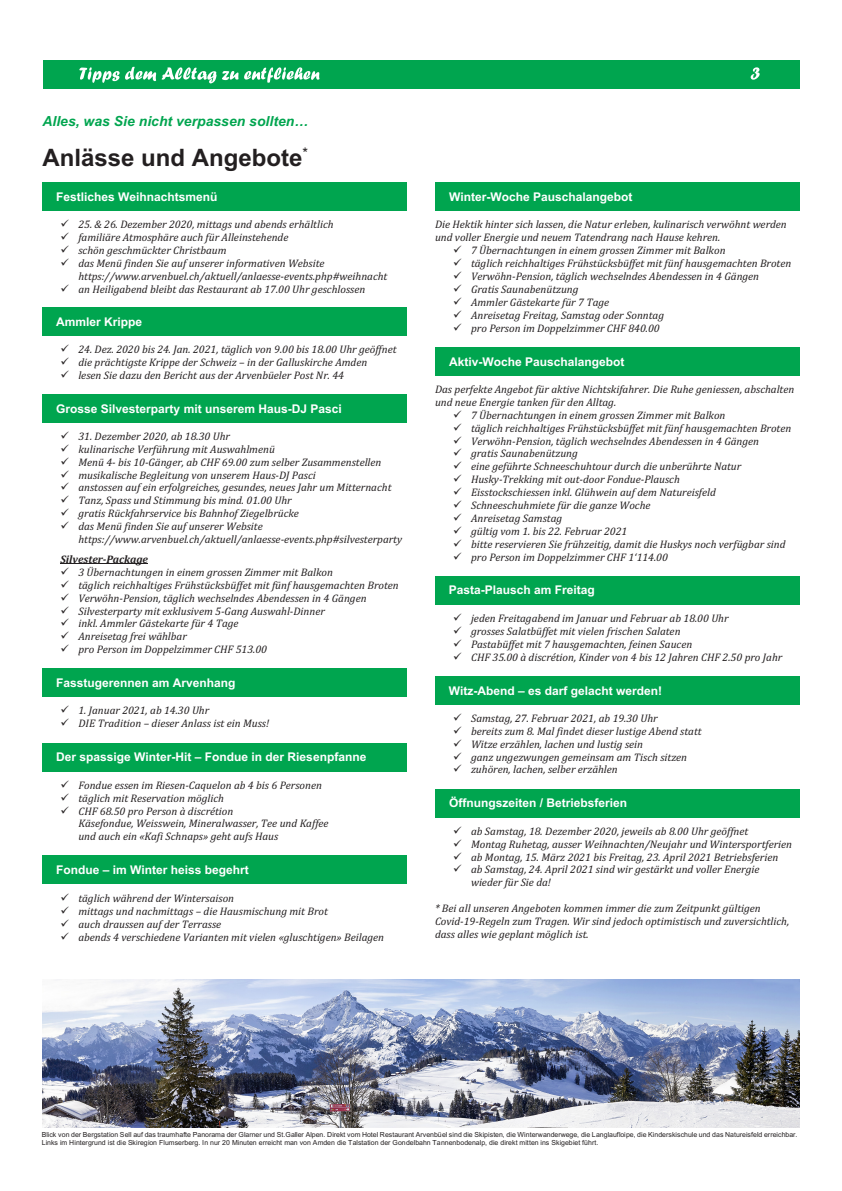
<style>
.page{position:relative;width:842px;height:1191px;background:#fff}
.page>*{position:absolute;margin:0;border:0;box-sizing:border-box;transform-origin:0 0}
.t1{font:700 24px "Arial";color:#231f20}
.t2{font:italic 700 13.9px "Arial";letter-spacing:.005em;color:#00a54f}
.t3{font:700 12px "Arial";color:#fff}
.t4{font:italic 11px/13px "Cambria";color:#231f20}
.t5{font:italic 700 11px "Cambria";color:#231f20}
.t6{font:7px/7.9px "Arial";letter-spacing:-.005em;color:#231f20}
</style>
<div class="page">
<hr style="left:60px;top:563px;width:88px;height:1px;background:#231f20">
<div style="left:42px;top:182px;width:365px;height:29px;background:#00a54f"></div>
<div style="left:42px;top:307px;width:365px;height:28px;background:#00a54f"></div>
<div style="left:42px;top:394px;width:365px;height:28px;background:#00a54f"></div>
<div style="left:42px;top:668px;width:365px;height:29px;background:#00a54f"></div>
<div style="left:42px;top:743px;width:365px;height:28px;background:#00a54f"></div>
<div style="left:42px;top:855px;width:365px;height:29px;background:#00a54f"></div>
<div style="left:435px;top:182px;width:364px;height:29px;background:#00a54f"></div>
<div style="left:435px;top:347px;width:364px;height:28px;background:#00a54f"></div>
<div style="left:435px;top:576px;width:364px;height:28px;background:#00a54f"></div>
<div style="left:435px;top:676px;width:364px;height:28px;background:#00a54f"></div>
<div style="left:435px;top:789px;width:364px;height:28px;background:#00a54f"></div>
<div style="left:43px;top:60px;width:757px;height:29px;background:#00a54f"></div>
<svg style="left:79px;top:67px;width:77px;height:16px"></svg>
<svg style="left:162px;top:67px;width:54px;height:16px"></svg>
<svg style="left:222px;top:71px;width:16px;height:9px"></svg>
<svg style="left:244px;top:67px;width:75px;height:16px"></svg>
<svg style="left:751px;top:67px;width:9px;height:13px"></svg>
<img style="left:43px;top:979px;width:756px;height:148px">
<p class="t2" style="left:42px;top:112px;width:267px">Alles, was Sie nicht verpassen sollten…</p>
<h1 class="t1" style="left:42px;top:140px;width:267px">Anlässe und Angebote<sup>*</sup></h1>
<p class="t3" style="left:56px;top:188px;width:163px">Festliches Weihnachtsmenü</p>
<p class="t4" style="left:60px;top:218px;width:275px">✓ 25. &amp; 26. Dezember 2020, mittags und abends erhältlich</p>
<p class="t4" style="left:60px;top:231px;width:230px">✓ familiäre Atmosphäre auch für Alleinstehende</p>
<p class="t4" style="left:60px;top:243px;width:168px">✓ schön geschmückter Christbaum</p>
<p class="t4" style="left:78px;top:256px;width:311px;text-indent:-18px">✓ das Menü finden Sie auf unserer informativen Website https://www.arvenbuel.ch/aktuell/anlaesse-events.php#weihnacht</p>
<p class="t4" style="left:60px;top:282px;width:306px">✓ an Heiligabend bleibt das Restaurant ab 17.00 Uhr geschlossen</p>
<p class="t3" style="left:56px;top:313px;width:88px">Ammler Krippe</p>
<p class="t4" style="left:60px;top:342px;width:338px">✓ 24. Dez. 2020 bis 24. Jan. 2021, täglich von 9.00 bis 18.00 Uhr geöffnet</p>
<p class="t4" style="left:60px;top:355px;width:308px">✓ die prächtigste Krippe der Schweiz – in der Galluskirche Amden</p>
<p class="t4" style="left:60px;top:368px;width:285px">✓ lesen Sie dazu den Bericht aus der Arvenbüeler Post Nr. 44</p>
<p class="t3" style="left:56px;top:400px;width:287px">Grosse Silvesterparty mit unserem Haus-DJ Pasci</p>
<p class="t4" style="left:60px;top:429px;width:171px">✓ 31. Dezember 2020, ab 18.30 Uhr</p>
<p class="t4" style="left:60px;top:442px;width:216px">✓ kulinarische Verführung mit Auswahlmenü</p>
<p class="t4" style="left:60px;top:455px;width:323px">✓ Menü 4- bis 10-Gänger, ab CHF 69.00 zum selber Zusammenstellen</p>
<p class="t4" style="left:60px;top:468px;width:257px">✓ musikalische Begleitung von unserem Haus-DJ Pasci</p>
<p class="t4" style="left:60px;top:481px;width:333px">✓ anstossen auf ein erfolgreiches, gesundes, neues Jahr um Mitternacht</p>
<p class="t4" style="left:60px;top:493px;width:233px">✓ Tanz, Spass und Stimmung bis mind. 01.00 Uhr</p>
<p class="t4" style="left:60px;top:506px;width:240px">✓ gratis Rückfahrservice bis Bahnhof Ziegelbrücke</p>
<p class="t4" style="left:78px;top:519px;width:325px;text-indent:-18px">✓ das Menü finden Sie auf unserer Website https://www.arvenbuel.ch/aktuell/anlaesse-events.php#silvesterparty</p>
<p class="t5" style="left:60px;top:551px;width:89px">Silvester-Package</p>
<p class="t4" style="left:60px;top:565px;width:274px">✓ 3 Übernachtungen in einem grossen Zimmer mit Balkon</p>
<p class="t4" style="left:60px;top:578px;width:340px">✓ täglich reichhaltiges Frühstücksbüffet mit fünf hausgemachten Broten</p>
<p class="t4" style="left:60px;top:591px;width:308px">✓ Verwöhn-Pension, täglich wechselndes Abendessen in 4 Gängen</p>
<p class="t4" style="left:60px;top:604px;width:266px">✓ Silvesterparty mit exklusivem 5-Gang Auswahl-Dinner</p>
<p class="t4" style="left:60px;top:616px;width:180px">✓ inkl. Ammler Gästekarte für 4 Tage</p>
<p class="t4" style="left:60px;top:629px;width:128px">✓ Anreisetag frei wählbar</p>
<p class="t4" style="left:60px;top:642px;width:208px">✓ pro Person im Doppelzimmer CHF 513.00</p>
<p class="t3" style="left:56px;top:674px;width:181px">Fasstugerennen am Arvenhang</p>
<p class="t4" style="left:60px;top:703px;width:150px">✓ 1. Januar 2021, ab 14.30 Uhr</p>
<p class="t4" style="left:60px;top:716px;width:210px">✓ DIE Tradition – dieser Anlass ist ein Muss!</p>
<p class="t3" style="left:56px;top:749px;width:312px">Der spassige Winter-Hit – Fondue in der Riesenpfanne</p>
<p class="t4" style="left:60px;top:778px;width:263px">✓ Fondue essen im Riesen-Caquelon ab 4 bis 6 Personen</p>
<p class="t4" style="left:60px;top:791px;width:165px">✓ täglich mit Reservation möglich</p>
<p class="t4" style="left:78px;top:804px;width:252px;text-indent:-18px">✓ CHF 68.50 pro Person à discrétion<br>Käsefondue, Weisswein, Mineralwasser, Tee und Kaffee und auch ein «Kafi Schnaps» geht aufs Haus</p>
<p class="t3" style="left:56px;top:861px;width:194px">Fondue – im Winter heiss begehrt</p>
<p class="t4" style="left:60px;top:891px;width:175px">✓ täglich während der Wintersaison</p>
<p class="t4" style="left:60px;top:904px;width:269px">✓ mittags und nachmittags – die Hausmischung mit Brot</p>
<p class="t4" style="left:60px;top:916px;width:162px">✓ auch draussen auf der Terrasse</p>
<p class="t4" style="left:60px;top:929px;width:325px">✓ abends 4 verschiedene Varianten mit vielen «gluschtigen» Beilagen</p>
<p class="t3" style="left:449px;top:188px;width:185px">Winter-Woche Pauschalangebot</p>
<p class="t4" style="left:435px;top:218px;width:353px">Die Hektik hinter sich lassen, die Natur erleben, kulinarisch verwöhnt werden und voller Energie und neuem Tatendrang nach Hause kehren.</p>
<p class="t4" style="left:453px;top:243px;width:274px">✓ 7 Übernachtungen in einem grossen Zimmer mit Balkon</p>
<p class="t4" style="left:453px;top:256px;width:340px">✓ täglich reichhaltiges Frühstücksbüffet mit fünf hausgemachten Broten</p>
<p class="t4" style="left:453px;top:269px;width:308px">✓ Verwöhn-Pension, täglich wechselndes Abendessen in 4 Gängen</p>
<p class="t4" style="left:453px;top:282px;width:127px">✓ Gratis Saunabenützung</p>
<p class="t4" style="left:453px;top:295px;width:158px">✓ Ammler Gästekarte für 7 Tage</p>
<p class="t4" style="left:453px;top:308px;width:213px">✓ Anreisetag Freitag, Samstag oder Sonntag</p>
<p class="t4" style="left:453px;top:321px;width:208px">✓ pro Person im Doppelzimmer CHF 840.00</p>
<p class="t3" style="left:449px;top:353px;width:177px">Aktiv-Woche Pauschalangebot</p>
<p class="t4" style="left:435px;top:382px;width:361px;line-height:12.7px">Das perfekte Angebot für aktive Nichtskifahrer. Die Ruhe geniessen, abschalten und neue Energie tanken für den Alltag.</p>
<p class="t4" style="left:453px;top:408px;width:274px">✓ 7 Übernachtungen in einem grossen Zimmer mit Balkon</p>
<p class="t4" style="left:453px;top:421px;width:340px">✓ täglich reichhaltiges Frühstücksbüffet mit fünf hausgemachten Broten</p>
<p class="t4" style="left:453px;top:434px;width:308px">✓ Verwöhn-Pension, täglich wechselndes Abendessen in 4 Gängen</p>
<p class="t4" style="left:453px;top:446px;width:126px">✓ gratis Saunabenützung</p>
<p class="t4" style="left:453px;top:459px;width:290px">✓ eine geführte Schneeschuhtour durch die unberührte Natur</p>
<p class="t4" style="left:453px;top:472px;width:228px">✓ Husky-Trekking mit out-door Fondue-Plausch</p>
<p class="t4" style="left:453px;top:485px;width:264px">✓ Eisstockschiessen inkl. Glühwein auf dem Natureisfeld</p>
<p class="t4" style="left:453px;top:498px;width:199px">✓ Schneeschuhmiete für die ganze Woche</p>
<p class="t4" style="left:453px;top:511px;width:111px">✓ Anreisetag Samstag</p>
<p class="t4" style="left:453px;top:524px;width:176px">✓ gültig vom 1. bis 22. Februar 2021</p>
<p class="t4" style="left:453px;top:537px;width:334px">✓ bitte reservieren Sie frühzeitig, damit die Huskys noch verfügbar sind</p>
<p class="t4" style="left:453px;top:550px;width:216px">✓ pro Person im Doppelzimmer CHF 1‘114.00</p>
<p class="t3" style="left:449px;top:582px;width:148px">Pasta-Plausch am Freitag</p>
<p class="t4" style="left:453px;top:611px;width:277px">✓ jeden Freitagabend im Januar und Februar ab 18.00 Uhr</p>
<p class="t4" style="left:453px;top:624px;width:229px">✓ grosses Salatbüffet mit vielen frischen Salaten</p>
<p class="t4" style="left:453px;top:637px;width:241px">✓ Pastabüffet mit 7 hausgemachten, feinen Saucen</p>
<p class="t4" style="left:453px;top:650px;width:331px">✓ CHF 35.00 à discrétion, Kinder von 4 bis 12 Jahren CHF 2.50 pro Jahr</p>
<p class="t3" style="left:449px;top:682px;width:215px">Witz-Abend – es darf gelacht werden!</p>
<p class="t4" style="left:453px;top:711px;width:206px">✓ Samstag, 27. Februar 2021, ab 19.30 Uhr</p>
<p class="t4" style="left:453px;top:724px;width:250px">✓ bereits zum 8. Mal findet dieser lustige Abend statt</p>
<p class="t4" style="left:453px;top:737px;width:192px">✓ Witze erzählen, lachen und lustig sein</p>
<p class="t4" style="left:453px;top:750px;width:236px">✓ ganz ungezwungen gemeinsam am Tisch sitzen</p>
<p class="t4" style="left:453px;top:762px;width:166px">✓ zuhören, lachen, selber erzählen</p>
<p class="t3" style="left:449px;top:794px;width:180px">Öffnungszeiten / Betriebsferien</p>
<p class="t4" style="left:453px;top:824px;width:297px">✓ ab Samstag, 18. Dezember 2020, jeweils ab 8.00 Uhr geöffnet</p>
<p class="t4" style="left:453px;top:837px;width:341px">✓ Montag Ruhetag, ausser Weihnachten/Neujahr und Wintersportferien</p>
<p class="t4" style="left:453px;top:850px;width:327px">✓ ab Montag, 15. März 2021 bis Freitag, 23. April 2021 Betriebsferien</p>
<p class="t4" style="left:471px;top:862px;width:290px;text-indent:-18px">✓ ab Samstag, 24. April 2021 sind wir gestärkt und voller Energie wieder für Sie da!</p>
<p class="t4" style="left:435px;top:901px;width:356px">* Bei all unseren Angeboten kommen immer die zum Zeitpunkt gültigen<br>Covid-19-Regeln zum Tragen. Wir sind jedoch optimistisch und zuversichtlich, dass alles wie geplant möglich ist.</p>
<p class="t6" style="left:42px;top:1130px;width:757px">Blick von der Bergstation Sell auf das traumhafte Panorama der Glarner und St.Galler Alpen. Direkt vom Hotel Restaurant Arvenbüel sind die Skipisten, die Winterwanderwege, die Langlaufloipe, die Kinderskischule und das Natureisfeld erreichbar.<br>Links im Hintergrund ist die Skiregion Flumserberg. In nur 20 Minuten erreicht man von Amden die Talstation der Gondelbahn Tannenbodenalp, die direkt mitten ins Skigebiet führt.</p>
</div>
